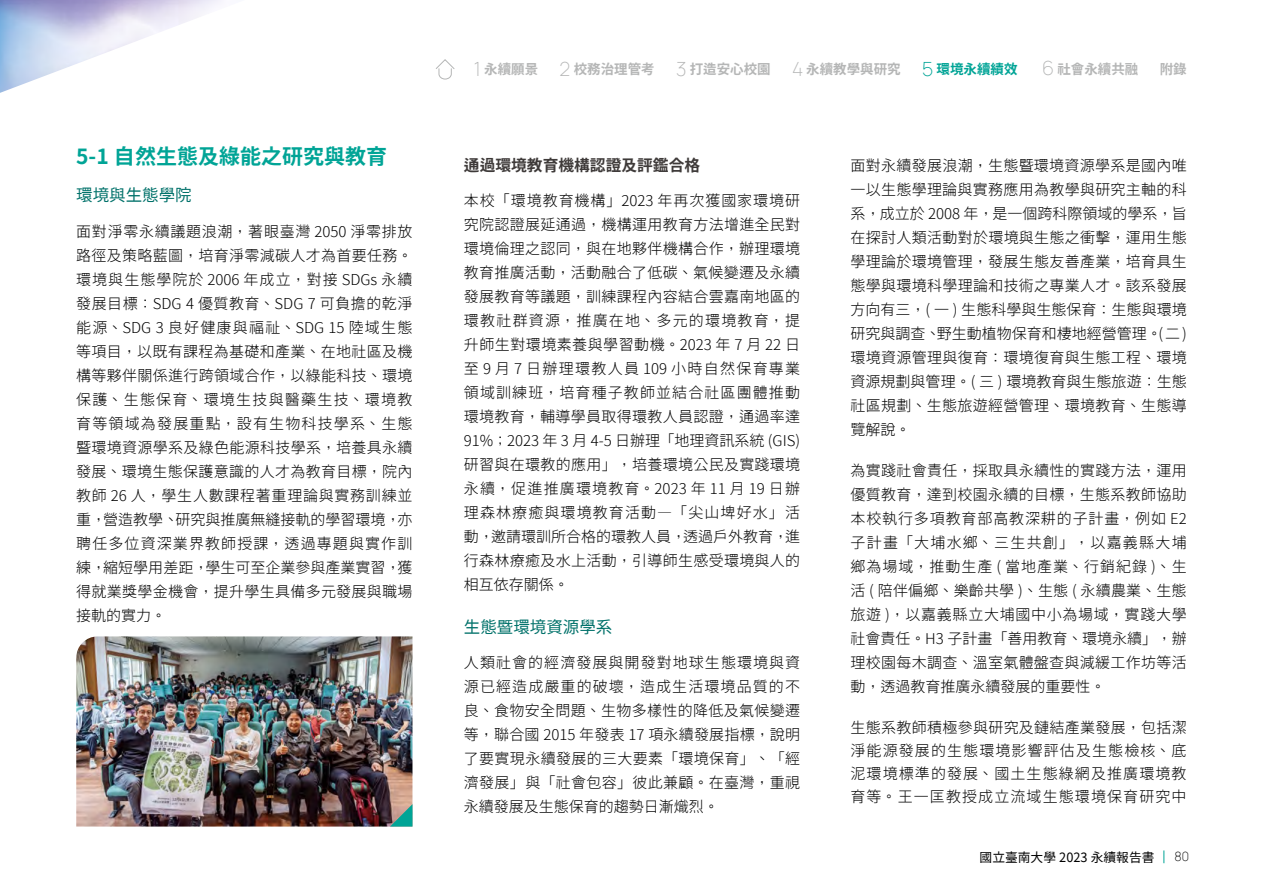
<style>
.page{position:relative;width:1263px;height:893px;background:#fff}
.page>*{position:absolute;margin:0;border:0;box-sizing:border-box;transform-origin:0 0}
.t1{font:700 21px "Taipei Sans TC Beta";color:#00a496}
.t2{font:16.5px "Taipei Sans TC Beta";color:#00716a}
.t3{font:700 15.75px "Taipei Sans TC Beta";color:#3e3a39}
.t4{font:300 15px/24px "Taipei Sans TC Beta";letter-spacing:.02em;color:#000;text-align:justify}
.t5{font:700 13.5px "Taipei Sans TC Beta";color:#b5b6b6}
.t6{font:12.75px "Taipei Sans TC Beta";color:#000}
.t7{font:200 12.75px "Manrope";color:#000}
.s1{font-family:"Manrope";font-weight:200;font-size:19.5px}
.s2{font-family:"Manrope";font-weight:200;font-size:19.5px;color:#00a496}
.s3{color:#00a496}
</style>
<div class="page">
<img style="left:76px;top:636px;width:336px;height:191px">
<svg style="left:390px;top:804px;width:22px;height:23px"></svg>
<svg style="left:1163px;top:850px;width:1px;height:13px"></svg>
<img style="left:0;top:0;width:222px;height:93px">
<svg style="left:436px;top:59px;width:19px;height:21px"></svg>
<h1 class="t1" style="left:76px;top:145px;width:312px">5-1 自然生態及綠能之研究與教育</h1>
<p class="t2" style="left:76px;top:186px;width:117px">環境與生態學院</p>
<p class="t4" style="left:76px;top:220px;width:338px">面對淨零永續議題浪潮，著眼臺灣 2050 淨零排放路徑及策略藍圖，培育淨零減碳人才為首要任務。環境與生態學院於 2006 年成立，對接 SDGs 永續發展目標：SDG 4 優質教育、SDG 7 可負擔的乾淨能源、SDG 3 良好健康與福祉、SDG 15 陸域生態等項目，以既有課程為基礎和產業、在地社區及機構等夥伴關係進行跨領域合作，以綠能科技、環境保護、生態保育、環境生技與醫藥生技、環境教育等領域為發展重點，設有生物科技學系、生態暨環境資源學系及綠色能源科技學系，培養具永續發展、環境生態保護意識的人才為教育目標，院內教師 26 人，學生人數課程著重理論與實務訓練並重，營造教學、研究與推廣無縫接軌的學習環境，亦聘任多位資深業界教師授課，透過專題與實作訓練，縮短學用差距，學生可至企業參與產業實習，獲得就業獎學金機會，提升學生具備多元發展與職場接軌的實力。</p>
<p class="t5" style="left:1042px;top:61px;width:98px"><span class="s1">6</span> 社會永續共融</p>
<p class="t5" style="left:474px;top:62px;width:545px"><span class="s1">1</span> 永續願景 <span class="s1">2</span> 校務治理管考 <span class="s1">3</span> 打造安心校園 <span class="s1">4</span> 永續教學與研究 <span class="s2">5</span> <span class="s3">環境永續績效</span></p>
<p class="t5" style="left:1160px;top:62px;width:28px">附錄</p>
<p class="t3" style="left:464px;top:157px;width:238px">通過環境教育機構認證及評鑑合格</p>
<p class="t4" style="left:464px;top:189px;width:338px">本校「環境教育機構」2023 年再次獲國家環境研究院認證展延通過，機構運用教育方法增進全民對環境倫理之認同，與在地夥伴機構合作，辦理環境教育推廣活動，活動融合了低碳、氣候變遷及永續發展教育等議題，訓練課程內容結合雲嘉南地區的環教社群資源，推廣在地、多元的環境教育，提升師生對環境素養與學習動機。2023 年 7 月 22 日至 9 月 7 日辦理環教人員 109 小時自然保育專業領域訓練班，培育種子教師並結合社區團體推動環境教育，輔導學員取得環教人員認證，通過率達91%；2023 年 3 月 4-5 日辦理「地理資訊系統 (GIS)研習與在環教的應用」，培養環境公民及實踐環境永續，促進推廣環境教育。2023 年 11 月 19 日辦理森林療癒與環境教育活動—「尖山埤好水」活動，邀請環訓所合格的環教人員，透過戶外教育，進行森林療癒及水上活動，引導師生感受環境與人的相互依存關係。</p>
<p class="t2" style="left:464px;top:617px;width:150px">生態暨環境資源學系</p>
<p class="t4" style="left:464px;top:651px;width:338px">人類社會的經濟發展與開發對地球生態環境與資源已經造成嚴重的破壞，造成生活環境品質的不良、食物安全問題、生物多樣性的降低及氣候變遷等，聯合國 2015 年發表 17 項永續發展指標，說明了要實現永續發展的三大要素「環境保育」、「經濟發展」與「社會包容」彼此兼顧。在臺灣，重視永續發展及生態保育的趨勢日漸熾烈。</p>
<p class="t4" style="left:850px;top:153px;width:338px">面對永續發展浪潮，生態暨環境資源學系是國內唯一以生態學理論與實務應用為教學與研究主軸的科系，成立於 2008 年，是一個跨科際領域的學系，旨在探討人類活動對於環境與生態之衝擊，運用生態學理論於環境管理，發展生態友善產業，培育具生態學與環境科學理論和技術之專業人才。該系發展方向有三，( 一 ) 生態科學與生態保育：生態與環境研究與調查、野生動植物保育和棲地經營管理。(二 )環境資源管理與復育：環境復育與生態工程、環境資源規劃與管理。( 三 ) 環境教育與生態旅遊：生態社區規劃、生態旅遊經營管理、環境教育、生態導覽解說。</p>
<p class="t4" style="left:850px;top:458px;width:338px">為實踐社會責任，採取具永續性的實踐方法，運用優質教育，達到校園永續的目標，生態系教師協助本校執行多項教育部高教深耕的子計畫，例如 E2子計畫「大埔水鄉、三生共創」，以嘉義縣大埔鄉為場域，推動生產 ( 當地產業、行銷紀錄 )、生活 ( 陪伴偏鄉、樂齡共學 )、生態 ( 永續農業、生態旅遊 )，以嘉義縣立大埔國中小為場域，實踐大學社會責任。H3 子計畫「善用教育、環境永續」，辦理校園每木調查、溫室氣體盤查與減緩工作坊等活動，透過教育推廣永續發展的重要性。</p>
<p class="t4" style="left:850px;top:716px;width:338px;line-height:23.1px">生態系教師積極參與研究及鏈結產業發展，包括潔淨能源發展的生態環境影響評估及生態檢核、底泥環境標準的發展、國土生態綠網及推廣環境教育等。王一匡教授成立流域生態環境保育研究中</p>
<p class="t6" style="left:979px;top:850px;width:176px">國立臺南大學 2023 永續報告書</p>
<p class="t7" style="left:1174px;top:848px;width:17px">80</p>
</div>
